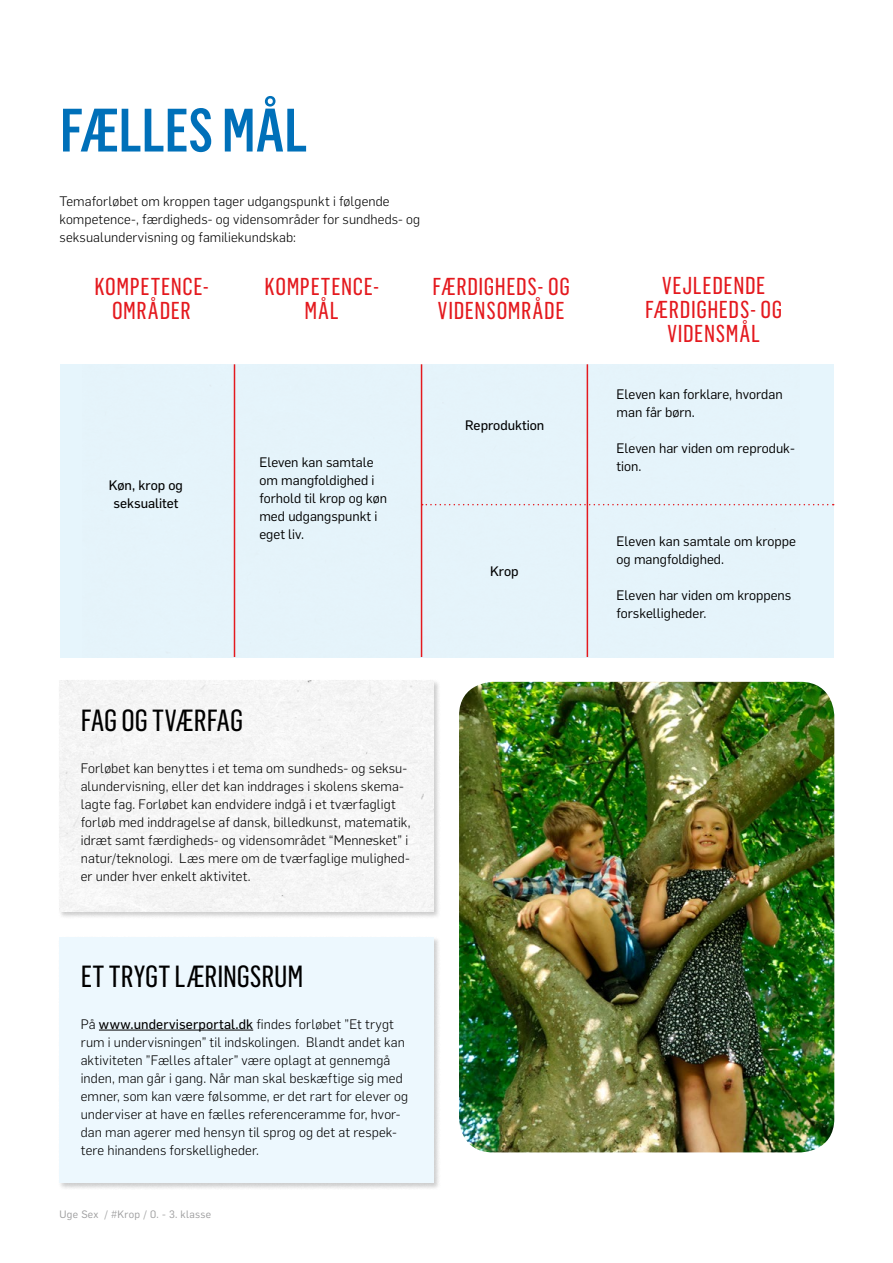
<style>
.page{position:relative;width:893px;height:1263px;background:#fff}
.page>*{position:absolute;margin:0;border:0;box-sizing:border-box;transform-origin:0 0}
.t1{font:500 60px "Flama Condensed";letter-spacing:-.005em;color:#0070b9}
.t2{font:30px "Flama Condensed Basic";letter-spacing:-.005em;color:#000}
.t3{font:24px/24px "Flama Condensed Basic";letter-spacing:.03em;color:#e4191e;text-align:center}
.t4{font:300 13.5px/18px "Flama";letter-spacing:.01em;color:#000}
.t5{font:13.5px/18px "Flama";color:#000}
.t6{font:13.5px/18px "Flama Basic";color:#000;text-align:center}
.t7{font:10.5px "Flama";letter-spacing:.03em;color:#9c9c9d}
.s1{font-family:"Flama Basic";font-weight:400}
</style>
<div class="page">
<div style="left:60px;top:364px;width:773px;height:294px;background:#e5f4fb"></div>
<img style="left:210px;top:364px;width:586px;height:293px">
<div style="left:59px;top:679px;width:382px;height:240px;background:#000;opacity:.2"></div>
<div style="left:60px;top:680px;width:374px;height:231px;background:#f5f5f5"></div>
<svg style="left:422px;top:504px;width:412px;height:1px"></svg>
<hr style="left:587px;top:364px;width:1px;height:293px;background:#e4191e">
<hr style="left:421px;top:364px;width:1px;height:293px;background:#e4191e">
<hr style="left:234px;top:364px;width:1px;height:293px;background:#e4191e">
<img style="left:459px;top:682px;width:375px;height:470px">
<div style="left:59px;top:936px;width:382px;height:253px;background:#000;opacity:.2"></div>
<div style="left:60px;top:937px;width:374px;height:246px;background:#edf8fe"></div>
<hr style="left:99px;top:1030px;width:154px;height:1px;background:#000">
<h1 class="t1" style="left:60px;top:92px;width:249px">FÆLLES MÅL</h1>
<p class="t4" style="left:60px;top:192px;width:362px">Temaforløbet om kroppen tager udgangspunkt i følgende kompetence-, færdigheds- og vidensområder for sundheds- og seksualundervisning og familiekundskab:</p>
<h3 class="t3" style="left:94px;top:274px;width:116px">KOMPETENCE-<br>OMRÅDER</h3>
<h3 class="t3" style="left:265px;top:274px;width:116px">KOMPETENCE-<br>MÅL</h3>
<h3 class="t3" style="left:433px;top:274px;width:139px;text-align:left">FÆRDIGHEDS- OG<br>VIDENSOMRÅDE</h3>
<h3 class="t3" style="left:645px;top:273px;width:139px">VEJLEDENDE<br>FÆRDIGHEDS- OG<br>VIDENSMÅL</h3>
<p class="t6" style="left:109px;top:475px;width:75px">Køn, krop og seksualitet</p>
<p class="t5" style="left:259px;top:452px;width:129px">Eleven kan samtale om mangfoldighed i forhold til krop og køn med udgangspunkt i eget liv.</p>
<h2 class="t2" style="left:81px;top:701px;width:164px">FAG OG TVÆRFAG</h2>
<p class="t4" style="left:81px;top:758px;width:331px">Forløbet kan benyttes i et tema om sundheds- og seksu&shy;alundervisning, eller det kan inddrages i skolens skema&shy;lagte fag. Forløbet kan endvidere indgå i et tværfagligt forløb med inddragelse af dansk, billedkunst, matematik, idræt samt færdigheds- og vidensområdet “Mennesket” i natur/teknologi. Læs mere om de tværfaglige mulighed&shy;er under hver enkelt aktivitet.</p>
<h2 class="t2" style="left:81px;top:957px;width:224px">ET TRYGT LÆRINGSRUM</h2>
<p class="t4" style="left:81px;top:1014px;width:329px">På <span class="s1">www.underviserportal.dk</span> findes forløbet ”Et trygt rum i undervisningen” til indskolingen. Blandt andet kan aktiviteten ”Fælles aftaler” være oplagt at gennemgå inden, man går i gang. Når man skal beskæftige sig med emner, som kan være følsomme, er det rart for elever og underviser at have en fælles referenceramme for, hvor&shy;dan man agerer med hensyn til sprog og det at respek&shy;tere hinandens forskelligheder.</p>
<p class="t7" style="left:60px;top:1207px;width:153px">Uge Sex / #Krop / 0. - 3. klasse</p>
<p class="t6" style="left:465px;top:416px;width:81px">Reproduktion</p>
<p class="t6" style="left:490px;top:562px;width:30px">Krop</p>
<p class="t5" style="left:617px;top:384px;width:168px">Eleven kan forklare, hvordan man får børn.</p>
<p class="t5" style="left:617px;top:438px;width:180px">Eleven har viden om reproduk&shy;tion.</p>
<p class="t5" style="left:617px;top:531px;width:181px">Eleven kan samtale om kroppe og mangfoldighed.</p>
<p class="t5" style="left:617px;top:585px;width:176px">Eleven har viden om kroppens forskelligheder.</p>
</div>
